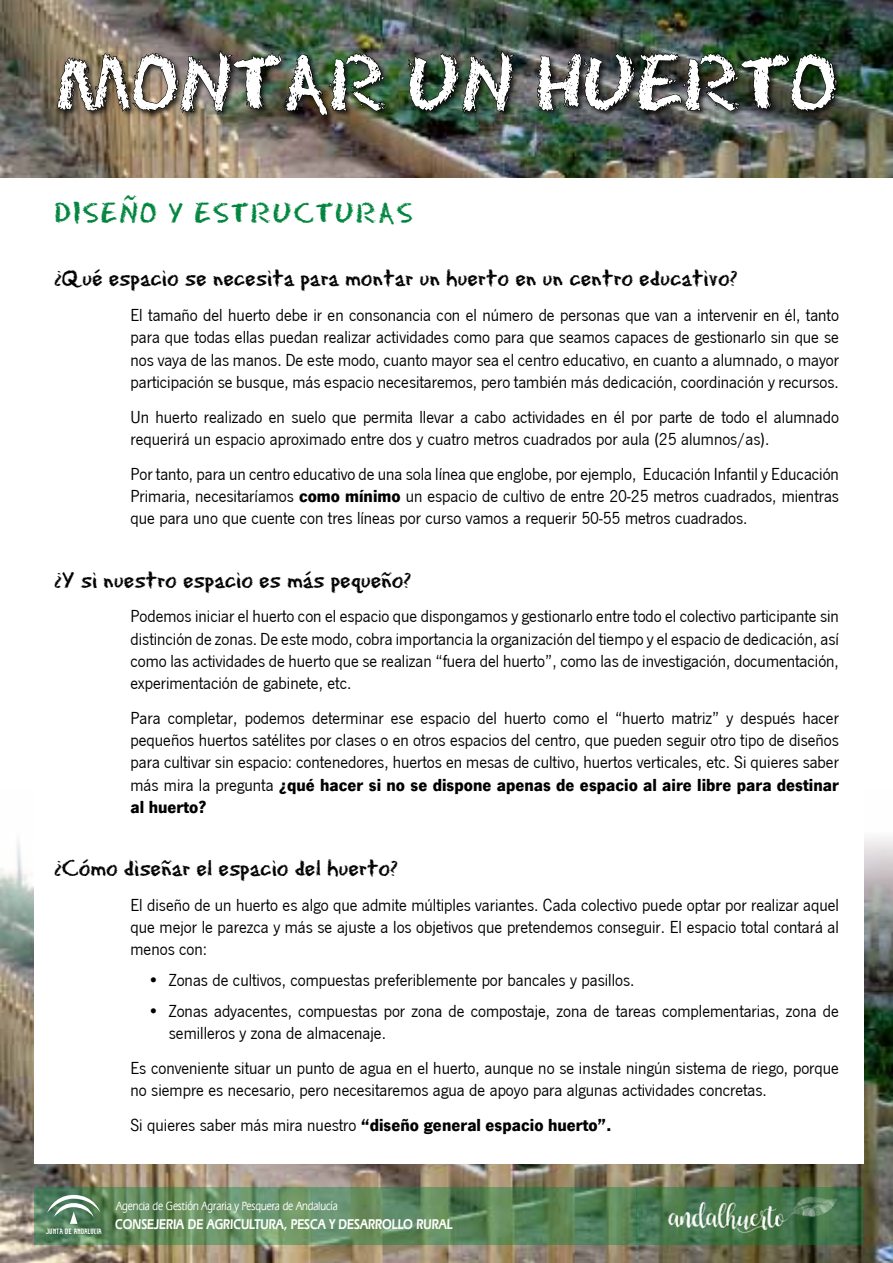
<style>
.page{position:relative;width:893px;height:1263px;background:#fff}
.page>*{position:absolute;margin:0;border:0;box-sizing:border-box;transform-origin:0 0}
.t1{font:82.5px "Eraser Dust";color:#fff}
.t2{font:30px "Eraser Dust";letter-spacing:.07em;color:#00853e;scale:.95 1}
.t3{font:24px "Eraser Dust";color:#000}
.t4{font:18px/22.2px "News Got T";color:#000;text-align:justify}
.t5{font:700 18px "News Got T";color:#000}
.t6{font:600 14.85px "Eras IT Cby BT";color:#fff;scale:.8 1}
.t7{font:500 12.45px "Eras IT Cby BT";color:#fff;scale:.8 1}
.t8{font:4.2px "Alfabeto Andaluz Bsico";color:#fff;scale:.95 1}
.s1{font-weight:700}
.s2{font-weight:400}
</style>
<div class="page">
<img style="left:0;top:837px;width:892px;height:426px">
<svg style="left:34px;top:1187px;width:603px;height:58px;background:#608a5e"></svg>
<div style="left:34px;top:33px;width:829px;height:1131px;background:#fff"></div>
<img style="left:0;top:0;width:893px;height:178px">
<div style="left:56px;top:50px;width:788px;height:73px;background:#000;opacity:.75"></div>
<img style="left:57px;top:27px;width:329px;height:90px">
<svg style="left:407px;top:47px;width:108px;height:68px;background:#2b3b30"></svg>
<img style="left:537px;top:27px;width:300px;height:92px">
<svg style="left:47px;top:1195px;width:53px;height:29px"></svg>
<svg style="left:637px;top:1187px;width:226px;height:58px;background:#3f7045"></svg>
<img style="left:640px;top:1195px;width:226px;height:42px">
<h1 class="t1" style="left:56px;top:26px;width:229px">MONTAR</h1>
<h1 class="t1" style="left:407px;top:26px;width:227px">UN HUERTO</h1>
<h2 class="t2" style="left:54px;top:192px;width:379px">Diseño y Estructuras</h2>
<h3 class="t3" style="left:54px;top:261px;width:685px">¿Qué espacio se necesita para montar un huerto en un centro educativo?</h3>
<p class="t4" style="left:131px;top:304px;width:710px">El tamaño del huerto debe ir en consonancia con el número de personas que van a intervenir en él, tanto para que todas ellas puedan realizar actividades como para que seamos capaces de gestionarlo sin que se nos vaya de las manos. De este modo, cuanto mayor sea el centro educativo, en cuanto a alumnado, o mayor participación se busque, más espacio necesitaremos, pero también más dedicación, coordinación y recursos.</p>
<p class="t4" style="left:131px;top:406px;width:710px">Un huerto realizado en suelo que permita llevar a cabo actividades en él por parte de todo el alumnado requerirá un espacio aproximado entre dos y cuatro metros cuadrados por aula (25 alumnos/as).</p>
<p class="t4" style="left:131px;top:463px;width:710px">Por tanto, para un centro educativo de una sola línea que englobe, por ejemplo, Educación Infantil y Educación Primaria, necesitaríamos <span class="s1">como mínimo</span> un espacio de cultivo de entre 20-25 metros cuadrados, mientras que para uno que cuente con tres líneas por curso vamos a requerir 50-55 metros cuadrados.</p>
<h3 class="t3" style="left:54px;top:563px;width:359px">¿Y si nuestro espacio es más pequeño?</h3>
<p class="t4" style="left:131px;top:606px;width:710px">Podemos iniciar el huerto con el espacio que dispongamos y gestionarlo entre todo el colectivo participante sin distinción de zonas. De este modo, cobra importancia la organización del tiempo y el espacio de dedicación, así como las actividades de huerto que se realizan “fuera del huerto”, como las de investigación, documentación, experimentación de gabinete, etc.</p>
<p class="t4" style="left:131px;top:707px;width:710px">Para completar, podemos determinar ese espacio del huerto como el “huerto matriz” y después hacer pequeños huertos satélites por clases o en otros espacios del centro, que pueden seguir otro tipo de diseños para cultivar sin espacio: contenedores, huertos en mesas de cultivo, huertos verticales, etc. Si quieres saber más mira la pregunta <span class="s1">¿qué hacer si no se dispone apenas de espacio al aire libre para destinar al huerto?</span></p>
<h3 class="t3" style="left:54px;top:851px;width:345px">¿Cómo diseñar el espacio del huerto?</h3>
<p class="t4" style="left:131px;top:894px;width:710px">El diseño de un huerto es algo que admite múltiples variantes. Cada colectivo puede optar por realizar aquel que mejor le parezca y más se ajuste a los objetivos que pretendemos conseguir. El espacio total contará al menos con:</p>
<p class="t4" style="left:148px;top:969px;width:488px">• Zonas de cultivos, compuestas preferiblemente por bancales y pasillos.</p>
<p class="t4" style="left:169px;top:1000px;width:672px;text-indent:-21px">• Zonas adyacentes, compuestas por zona de compostaje, zona de tareas complementarias, zona de semilleros y zona de almacenaje.</p>
<p class="t4" style="left:131px;top:1057px;width:710px">Es conveniente situar un punto de agua en el huerto, aunque no se instale ningún sistema de riego, porque no siempre es necesario, pero necesitaremos agua de apoyo para algunas actividades concretas.</p>
<p class="t5" style="left:131px;top:1114px;width:482px"><span class="s2">Si quieres saber más mira nuestro</span> “diseño general espacio huerto”.</p>
<p class="t8" style="left:46px;top:1230px;width:61px">JUNTA DE ANDALUCIA</p>
<p class="t7" style="left:116px;top:1198px;width:279px">Agencia de Gestión Agraria y Pesquera de Andalucía</p>
<p class="t6" style="left:115px;top:1215px;width:423px">CONSEJERIA DE AGRICULTURA, PESCA Y DESARROLLO RURAL</p>
</div>
